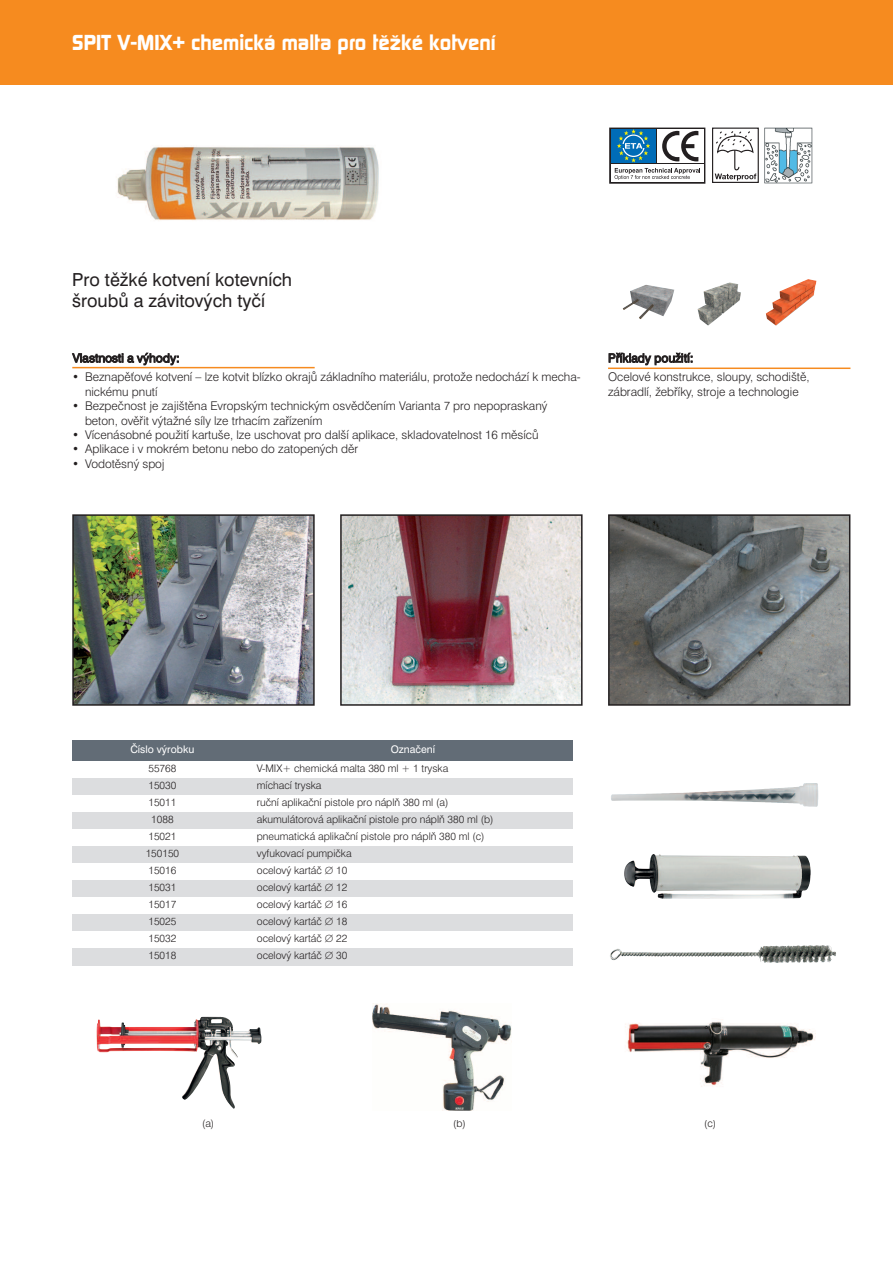
<style>
.page{position:relative;width:893px;height:1263px;background:#fff}
.page>*{position:absolute;margin:0;border:0;box-sizing:border-box;transform-origin:0 0}
.t1{font:700 21px "Digital Sans CE";color:#fff}
.t2{font:18px/21px "Swiss CE721";color:#231f20}
.t3{font:300 12px/14.4px "Swiss CE721";color:#231f20}
.t4{font:12px "Swiss CE721";color:#231f20}
.t5{font:300 10.5px "Swiss CE721";color:#231f20}
.t6{font:300 10.5px "Swiss 721 BT";color:#231f20}
.t7{font:10.5px "Swiss CE721";color:#fff}
</style>
<div class="page">
<div style="left:0;top:0;width:893px;height:85px;background:#f68b1f"></div>
<svg style="left:609px;top:128px;width:96px;height:56px"></svg>
<img style="left:117px;top:146px;width:262px;height:75px">
<img style="left:343px;top:517px;width:237px;height:186px">
<div style="left:340px;top:514px;width:243px;height:192px;border:2px solid #231f20"></div>
<img style="left:611px;top:517px;width:236px;height:186px">
<div style="left:608px;top:514px;width:242px;height:192px;border:2px solid #231f20"></div>
<img style="left:75px;top:517px;width:237px;height:186px">
<div style="left:72px;top:514px;width:243px;height:192px;border:2px solid #231f20"></div>
<div style="left:72px;top:740px;width:181px;height:21px;background:#626c76"></div>
<div style="left:253px;top:740px;width:320px;height:21px;background:#626c76"></div>
<div style="left:72px;top:778px;width:181px;height:17px;background:#dcdddf"></div>
<div style="left:253px;top:778px;width:320px;height:17px;background:#dcdddf"></div>
<div style="left:72px;top:812px;width:181px;height:17px;background:#dcdddf"></div>
<div style="left:253px;top:812px;width:320px;height:17px;background:#dcdddf"></div>
<div style="left:72px;top:846px;width:181px;height:17px;background:#dcdddf"></div>
<div style="left:253px;top:846px;width:320px;height:17px;background:#dcdddf"></div>
<div style="left:72px;top:880px;width:181px;height:17px;background:#dcdddf"></div>
<div style="left:253px;top:880px;width:320px;height:17px;background:#dcdddf"></div>
<div style="left:72px;top:914px;width:181px;height:17px;background:#dcdddf"></div>
<div style="left:253px;top:914px;width:320px;height:17px;background:#dcdddf"></div>
<div style="left:72px;top:948px;width:181px;height:17px;background:#dcdddf"></div>
<div style="left:253px;top:948px;width:320px;height:17px;background:#dcdddf"></div>
<hr style="left:72px;top:367px;width:243px;height:1px;background:#f68b1f">
<hr style="left:608px;top:367px;width:242px;height:2px;background:#f68b1f">
<img style="left:623px;top:285px;width:51px;height:34px">
<img style="left:766px;top:279px;width:51px;height:47px">
<img style="left:698px;top:282px;width:43px;height:44px">
<div style="left:712px;top:128px;width:47px;height:55px;border:1px solid #231f20"></div>
<svg style="left:715px;top:131px;width:41px;height:50px"></svg>
<img style="left:764px;top:128px;width:49px;height:56px">
<img style="left:748px;top:783px;width:65px;height:7px">
<img style="left:624px;top:854px;width:187px;height:45px">
<img style="left:813px;top:945px;width:23px;height:17px">
<img style="left:373px;top:1003px;width:138px;height:107px">
<img style="left:625px;top:1021px;width:190px;height:66px">
<img style="left:97px;top:1017px;width:164px;height:92px">
<h1 class="t1" style="left:72px;top:35px;width:425px">SPIT V-MIX+ chemická malta pro těžké kotvení</h1>
<h2 class="t2" style="left:72px;top:270px;width:221px">Pro těžké kotvení kotevních šroubů a závitových tyčí</h2>
<p class="t4" style="left:73px;top:354px;width:109px">Vlastnosti a výhody:</p>
<p class="t3" style="left:85px;top:371px;width:497px;text-indent:-13px">• Beznapěťové kotvení – lze kotvit blízko okrajů základního materiálu, protože nedochází k mecha&shy;nickému pnutí</p>
<p class="t3" style="left:85px;top:400px;width:464px;text-indent:-13px">• Bezpečnost je zajištěna Evropským technickým osvědčením Varianta 7 pro nepopraskaný beton, ověřit výtažné síly lze trhacím zařízením</p>
<p class="t3" style="left:72px;top:429px;width:468px">• Vícenásobné použití kartuše, lze uschovat pro další aplikace, skladovatelnost 16 měsíců</p>
<p class="t3" style="left:72px;top:443px;width:287px">• Aplikace i v mokrém betonu nebo do zatopených děr</p>
<p class="t3" style="left:72px;top:457px;width:94px">• Vodotěsný spoj</p>
<p class="t4" style="left:608px;top:354px;width:87px">Příklady použití:</p>
<p class="t3" style="left:608px;top:371px;width:203px">Ocelové konstrukce, sloupy, schodiště, zábradlí, žebříky, stroje a technologie</p>
<p class="t7" style="left:130px;top:746px;width:65px">Číslo výrobku</p>
<p class="t7" style="left:391px;top:746px;width:46px">Označení</p>
<p class="t6" style="left:148px;top:765px;width:29px">55768</p>
<p class="t5" style="left:257px;top:765px;width:193px">V-MIX+ chemická malta 380 ml + 1 tryska</p>
<p class="t6" style="left:148px;top:782px;width:29px">15030</p>
<p class="t5" style="left:257px;top:782px;width:66px">míchací tryska</p>
<p class="t6" style="left:148px;top:799px;width:29px">15011</p>
<p class="t5" style="left:257px;top:799px;width:193px">ruční aplikační pistole pro náplň 380 ml (a)</p>
<p class="t6" style="left:151px;top:816px;width:24px">1088</p>
<p class="t5" style="left:257px;top:816px;width:238px">akumulátorová aplikační pistole pro náplň 380 ml (b)</p>
<p class="t6" style="left:148px;top:833px;width:29px">15021</p>
<p class="t5" style="left:257px;top:833px;width:229px">pneumatická aplikační pistole pro náplň 380 ml (c)</p>
<p class="t6" style="left:146px;top:850px;width:35px">150150</p>
<p class="t5" style="left:257px;top:850px;width:96px">vyfukovací pumpička</p>
<p class="t6" style="left:148px;top:867px;width:29px">15016</p>
<p class="t5" style="left:257px;top:866px;width:92px">ocelový kartáč ∅ 10</p>
<p class="t6" style="left:148px;top:884px;width:29px">15031</p>
<p class="t5" style="left:257px;top:883px;width:92px">ocelový kartáč ∅ 12</p>
<p class="t6" style="left:148px;top:901px;width:29px">15017</p>
<p class="t5" style="left:257px;top:900px;width:92px">ocelový kartáč ∅ 16</p>
<p class="t6" style="left:148px;top:918px;width:29px">15025</p>
<p class="t5" style="left:257px;top:917px;width:92px">ocelový kartáč ∅ 18</p>
<p class="t6" style="left:148px;top:935px;width:29px">15032</p>
<p class="t5" style="left:257px;top:934px;width:92px">ocelový kartáč ∅ 22</p>
<p class="t6" style="left:148px;top:952px;width:29px">15018</p>
<p class="t5" style="left:257px;top:951px;width:92px">ocelový kartáč ∅ 30</p>
<p class="t5" style="left:202px;top:1120px;width:14px">(a)</p>
<p class="t5" style="left:453px;top:1120px;width:14px">(b)</p>
<p class="t5" style="left:704px;top:1120px;width:14px">(c)</p>
</div>
